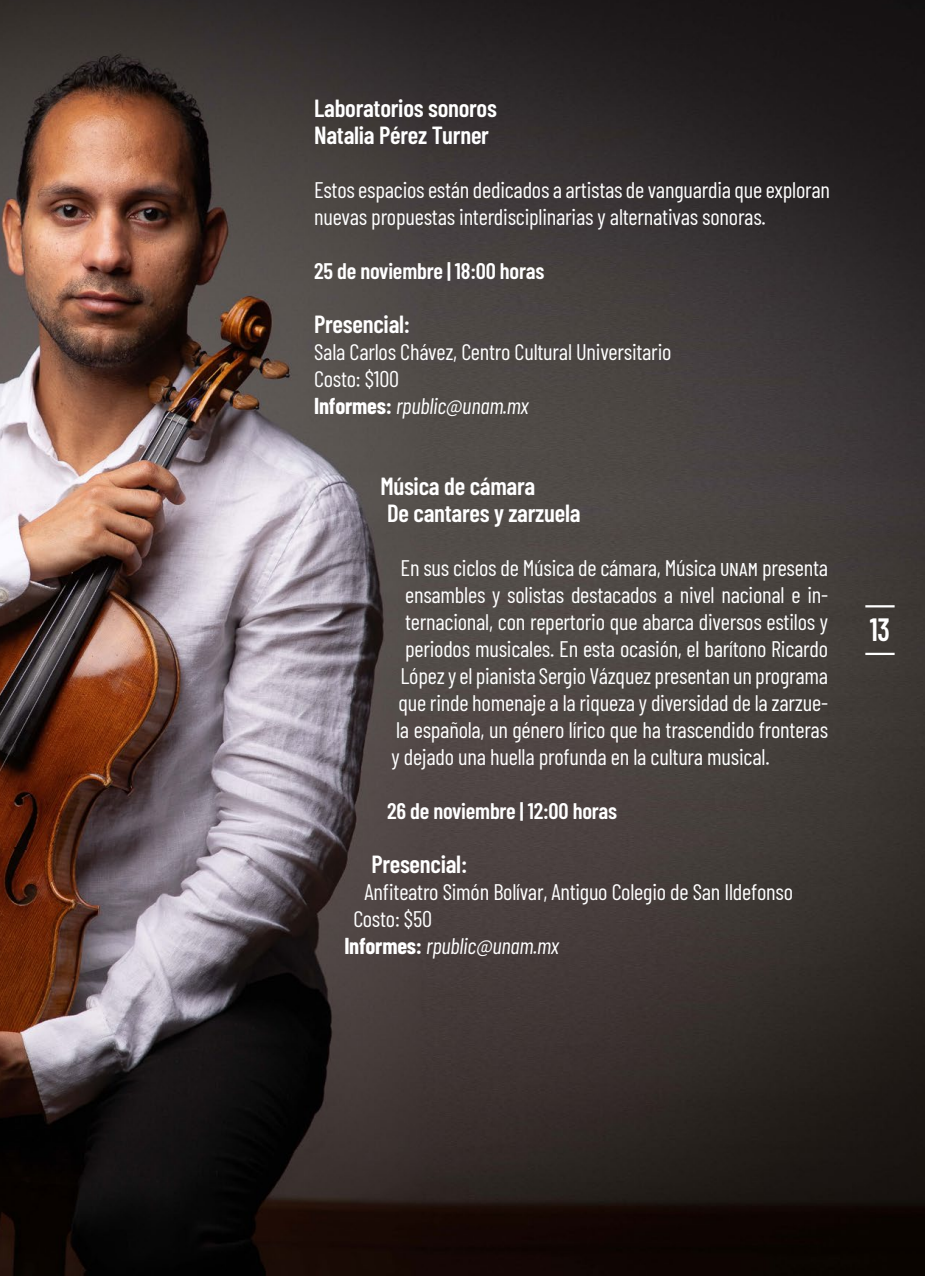
<style>
.page{position:relative;width:925px;height:1276px;background:#fff}
.page>*{position:absolute;margin:0;border:0;box-sizing:border-box;transform-origin:0 0}
.t1{font:600 32.18px "Barlow Condensed";color:#fff;scale:.91 1}
.t2{font:600 24.75px/27px "Barlow Condensed";letter-spacing:-.01em;color:#fff}
.t3{font:22.5px/27px "Barlow Condensed";letter-spacing:-.01em;color:#fff}
.t4{font:600 22.5px "Barlow Condensed";letter-spacing:-.01em;color:#fff}
.t5{font:italic 22.5px "Barlow Condensed";letter-spacing:-.01em;color:#fff}
.s1{font-weight:700}
.s2{font-style:italic}
.s3{font-weight:700;font-style:normal}
</style>
<div class="page">
<img style="left:0;top:0;width:925px;height:1276px">
<hr style="left:865px;top:605px;width:29px;height:2px;background:#fff">
<hr style="left:865px;top:653px;width:29px;height:2px;background:#fff">
<p class="t2" style="left:314px;top:93px;width:184px">Laboratorios sonoros<br>Natalia Pérez Turner</p>
<p class="t3" style="left:314px;top:175px;width:517px">Estos espacios están dedicados a artistas de vanguardia que exploran nuevas propuestas interdisciplinarias y alternativas sonoras.</p>
<p class="t4" style="left:314px;top:255px;width:232px">25 de noviembre | 18:00 horas</p>
<p class="t2" style="left:314px;top:309px;width:97px">Presencial:</p>
<p class="t3" style="left:314px;top:337px;width:359px">Sala Carlos Chávez, Centro Cultural Universitario<br>Costo: $100<br><span class="s1">Informes:</span> <span class="s2">rpublic@unam.mx</span></p>
<p class="t2" style="left:380px;top:471px;width:202px">Música de cámara<br>De cantares y zarzuela</p>
<p class="t3" style="left:401px;top:553px;width:429px">En sus ciclos de Música de cámara, Música unam presenta</p>
<p class="t3" style="left:405px;top:580px;width:424px">ensambles y solistas destacados a nivel nacional e in-</p>
<p class="t3" style="left:405px;top:607px;width:425px">ternacional, con repertorio que abarca diversos estilos y</p>
<p class="t3" style="left:405px;top:634px;width:424px">periodos musicales. En esta ocasión, el barítono Ricardo</p>
<p class="t3" style="left:401px;top:661px;width:429px">López y el pianista Sergio Vázquez presentan un programa</p>
<p class="t3" style="left:398px;top:688px;width:431px">que rinde homenaje a la riqueza y diversidad de la zarzue-</p>
<p class="t3" style="left:396px;top:715px;width:433px">la española, un género lírico que ha trascendido fronteras</p>
<p class="t3" style="left:392px;top:742px;width:379px">y dejado una huella profunda en la cultura musical.</p>
<p class="t4" style="left:387px;top:795px;width:231px">26 de noviembre | 12:00 horas</p>
<p class="t2" style="left:371px;top:849px;width:97px">Presencial:</p>
<p class="t3" style="left:365px;top:877px;width:430px">Anfiteatro Simón Bolívar, Antiguo Colegio de San Ildefonso</p>
<p class="t3" style="left:353px;top:904px;width:80px">Costo: $50</p>
<p class="t5" style="left:344px;top:930px;width:216px"><span class="s3">Informes:</span> rpublic@unam.mx</p>
<h1 class="t1" style="left:870px;top:607px;width:24px">13</h1>
</div>
